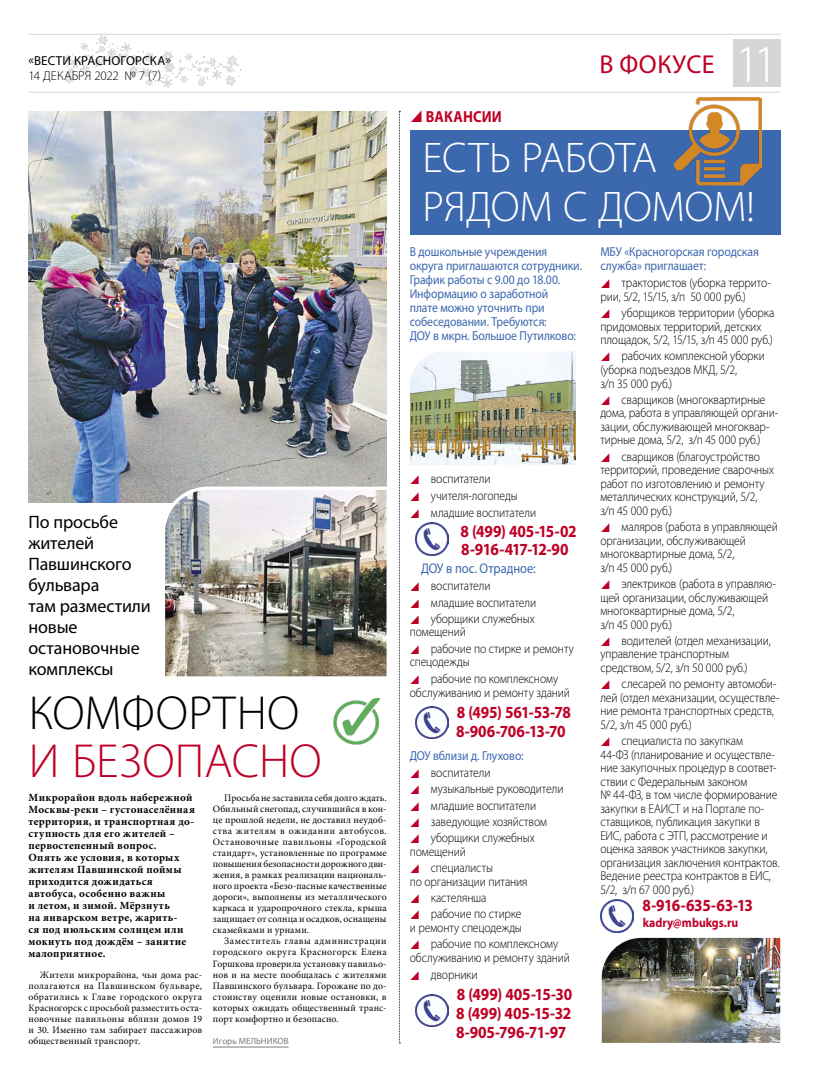
<style>
.page{position:relative;width:820px;height:1078px;background:#fff}
.page>*{position:absolute;margin:0;border:0;box-sizing:border-box;transform-origin:0 0}
.t1{font:300 53px "Myriad Pro";color:#fff}
.t2{font:300 48px "Myriad Pro";color:#be0027}
.t3{font:300 48px "Myriad Pro";letter-spacing:.005em;color:#000}
.t4{font:300 43px/49px "Myriad Pro";letter-spacing:-.01em;color:#fff}
.t5{font:26px "Myriad Pro";letter-spacing:.02em;color:#be0027}
.t6{font:18px/21px "Myriad Pro";letter-spacing:-.01em;color:#000}
.t7{font:700 17px/19px "Myriad Pro";letter-spacing:-.02em;color:#be0027;scale:.9 1}
.t8{font:700 16px "Myriad Pro";letter-spacing:.01em;color:#be0027;scale:.9 1}
.t9{font:14px "Myriad Pro";letter-spacing:-.005em;color:#3c68ae;scale:.9 1}
.t10{font:300 13px/13.5px "Myriad Pro";letter-spacing:-.01em;color:#000;scale:.9 1}
.t11{font:13px/14px "Myriad Pro";letter-spacing:-.01em;color:#3c68ae;scale:.9 1}
.t12{font:13px "Myriad Pro";letter-spacing:.01em;color:#000}
.t13{font:300 13px "Myriad Pro";letter-spacing:-.01em;color:#000}
.t14{font:700 13px "Myriad Pro";color:#be0027;scale:.9 1}
.t15{font:700 11px/12px "Minion Pro";letter-spacing:.035em;color:#000}
.t16{font:9.8px/11.1px "Minion Pro";letter-spacing:.015em;color:#000;text-align:justify}
.t17{font:9px "Myriad Pro";color:#7c7c7c}
</style>
<div class="page">
<img style="left:65px;top:36px;width:175px;height:52px">
<hr style="left:28px;top:92px;width:752px;height:1px;background:#d6d6d6">
<hr style="left:28px;top:34px;width:752px;height:1px;background:#d6d6d6">
<div style="left:732px;top:40px;width:48px;height:47px;background:#d6d6d6"></div>
<img style="left:28px;top:111px;width:358px;height:391px">
<svg style="left:399px;top:111px;width:1px;height:932px"></svg>
<div style="left:410px;top:130px;width:370px;height:105px;background:#3c68ae"></div>
<img style="left:674px;top:97px;width:87px;height:89px">
<img style="left:410px;top:351px;width:165px;height:114px">
<img style="left:601px;top:937px;width:179px;height:105px">
<img style="left:415px;top:522px;width:33px;height:33px">
<img style="left:415px;top:706px;width:33px;height:32px">
<img style="left:600px;top:899px;width:33px;height:33px">
<img style="left:415px;top:994px;width:33px;height:32px">
<hr style="left:213px;top:1046px;width:75px;height:1px;background:#7c7c7c">
<img style="left:333px;top:697px;width:48px;height:48px">
<img style="left:160px;top:485px;width:227px;height:192px">
<p class="t12" style="left:29px;top:53px;width:144px">«ВЕСТИ КРАСНОГОРСКА»</p>
<p class="t13" style="left:28px;top:68px;width:134px">14 ДЕКАБРЯ 2022 № 7 (7)</p>
<h3 class="t6" style="left:28px;top:510px;width:124px">По просьбе жителей<br>Павшинского бульвара<br>там разместили новые остановочные комплексы</h3>
<h2 class="t3" style="left:29px;top:684px;width:272px">КОМФОРТНО</h2>
<h2 class="t2" style="left:29px;top:732px;width:294px">И БЕЗОПАСНО</h2>
<p class="t15" style="left:28px;top:790px;width:168px">Микрорайон вдоль набережной<br>Москвы-реки – густонаселённая территория, и транспортная до&shy;ступность для его жителей – первостепенный вопрос.<br>Опять же условия, в которых жителям Павшинской поймы приходится дожидаться автобуса, особенно важны<br>и летом, и зимой. Мёрзнуть<br>на январском ветре, жарить-<br>ся под июльским солнцем или мокнуть под дождём – занятие малоприятное.</p>
<p class="t16" style="left:28px;top:968px;width:175px;text-indent:11px">Жители микрорайона, чьи дома рас&shy;полагаются на Павшинском бульваре, обратились к Главе городского округа Красногорск с просьбой разместить оста&shy;новочные павильоны вблизи домов 19 и 30. Именно там забирает пассажиров общественный транспорт.</p>
<p class="t16" style="left:213px;top:791px;width:175px;text-indent:11px">Просьба не заставила себя долго ждать.<br>Обильный снегопад, случившийся в кон&shy;це прошлой недели, не доставил неудоб&shy;ства жителям в ожидании автобусов.<br>Остановочные павильоны «Городской стандарт», установленные по программе повышения безопасности дорожного дви&shy;жения, в рамках реализации националь&shy;ного проекта «Безо-пасные качественные дороги», выполнены из металлического каркаса и ударопрочного стекла, крыша защищает от солнца и осадков, оснащены скамейками и урнами.</p>
<p class="t16" style="left:213px;top:935px;width:175px;text-indent:11px">Заместитель главы администрации городского округа Красногорск Елена Горшкова проверила установку павильо&shy;нов и на месте пообщалась с жителями Павшинского бульвара. Горожане по до&shy;стоинству оценили новые остановки, в которых ожидать общественный транс&shy;порт комфортно и безопасно.</p>
<p class="t17" style="left:213px;top:1035px;width:77px">Игорь МЕЛЬНИКОВ</p>
<h3 class="t5" style="left:599px;top:48px;width:117px">В ФОКУСЕ</h3>
<h1 class="t1" style="left:734px;top:32px;width:46px">11</h1>
<p class="t8" style="left:425px;top:106px;width:86px">ВАКАНСИИ</p>
<h3 class="t4" style="left:422px;top:133px;width:334px">ЕСТЬ РАБОТА<br>РЯДОМ С ДОМОМ!</h3>
<p class="t11" style="left:409px;top:245px;width:193px">В дошкольные учреждения округа приглашаются сотрудники.<br>График работы с 9.00 до 18.00.<br>Информацию о заработной<br>плате можно уточнить при собеседовании. Требуются:<br>ДОУ в мкрн. Большое Путилково:</p>
<p class="t10" style="left:431px;top:470px;width:118px;line-height:16.6px">воспитатели учителя-логопеды младшие воспитатели</p>
<h3 class="t7" style="left:460px;top:522px;width:130px;line-height:18px">8 (499) 405-15-02<br>8-916-417-12-90</h3>
<p class="t9" style="left:421px;top:560px;width:129px">ДОУ в пос. Отрадное:</p>
<p class="t10" style="left:431px;top:577px;width:118px;line-height:16.3px">воспитатели младшие воспитатели уборщики служебных</p>
<p class="t10" style="left:431px;top:623px;width:160px;line-height:16.3px;text-indent:-21px">помещений<br>рабочие по стирке и ремонту</p>
<p class="t10" style="left:431px;top:653px;width:143px;line-height:16.3px;text-indent:-21px">спецодежды<br>рабочие по комплексному</p>
<p class="t10" style="left:409px;top:685px;width:180px">обслуживанию и ремонту зданий</p>
<h3 class="t7" style="left:456px;top:702px;width:129px">8 (495) 561-53-78<br>8-906-706-13-70</h3>
<p class="t11" style="left:409px;top:748px;width:128px">ДОУ вблизи д. Глухово:</p>
<p class="t10" style="left:431px;top:764px;width:149px;line-height:16.3px">воспитатели<br>музыкальные руководители младшие воспитатели заведующие хозяйством уборщики служебных</p>
<p class="t10" style="left:431px;top:842px;width:70px;line-height:16.3px;text-indent:-21px">помещений специалисты</p>
<p class="t10" style="left:431px;top:872px;width:109px;line-height:16.3px;text-indent:-21px">по организации питания кастелянша рабочие по стирке</p>
<p class="t10" style="left:431px;top:918px;width:143px;line-height:16.3px;text-indent:-21px">и ремонту спецодежды рабочие по комплексному</p>
<p class="t10" style="left:431px;top:948px;width:156px;line-height:16.8px;text-indent:-21px">обслуживанию и ремонту зданий дворники</p>
<h3 class="t7" style="left:456px;top:984px;width:131px;text-align:justify">8 (499) 405-15-30<br>8 (499) 405-15-32<br>8-905-796-71-97</h3>
<p class="t11" style="left:600px;top:245px;width:177px">МБУ «Красногорская городская служба» приглашает:</p>
<p class="t10" style="left:600px;top:276px;width:191px;text-indent:21px">трактористов (уборка террито&shy;рии, 5/2, 15/15, з/п 50 000 руб.)</p>
<p class="t10" style="left:600px;top:306px;width:195px;text-indent:21px">уборщиков территории (уборка придомовых территорий, детских площадок, 5/2, 15/15, з/п 45 000 руб.)</p>
<p class="t10" style="left:600px;top:349px;width:184px;text-indent:21px">рабочих комплексной уборки (уборка подъездов МКД, 5/2,<br>з/п 35 000 руб.)</p>
<p class="t10" style="left:600px;top:392px;width:199px;text-indent:21px">сварщиков (многоквартирные дома, работа в управляющей органи&shy;зации, обслуживающей многоквар&shy;тирные дома, 5/2, з/п 45 000 руб.)</p>
<p class="t10" style="left:600px;top:449px;width:194px;text-indent:21px">сварщиков (благоустройство территорий, проведение сварочных работ по изготовлению и ремонту металлических конструкций, 5/2, з/п 45 000 руб.)</p>
<p class="t10" style="left:600px;top:520px;width:199px;text-indent:21px">маляров (работа в управляющей организации, обслуживающей многоквартирные дома, 5/2,<br>з/п 45 000 руб.)</p>
<p class="t10" style="left:600px;top:576px;width:196px;text-indent:21px">электриков (работа в управляю&shy;щей организации, обслуживающей многоквартирные дома, 5/2,<br>з/п 45 000 руб.)</p>
<p class="t10" style="left:600px;top:633px;width:191px;text-indent:21px">водителей (отдел механизации, управление транспортным средством, 5/2, з/п 50 000 руб.)</p>
<p class="t10" style="left:600px;top:677px;width:200px;text-indent:21px">слесарей по ремонту автомоби&shy;лей (отдел механизации, осуществле&shy;ние ремонта транспортных средств,<br>5/2, з/п 45 000 руб.)</p>
<p class="t10" style="left:600px;top:733px;width:200px;text-indent:21px">специалиста по закупкам<br>44-ФЗ (планирование и осуществле&shy;ние закупочных процедур в соответ&shy;ствии с Федеральным законом<br>№ 44-ФЗ, в том числе формирование закупки в ЕАИСТ и на Портале по&shy;ставщиков, публикация закупки в<br>ЕИС, работа с ЭТП, рассмотрение и оценка заявок участников закупки, организация заключения контрактов.<br>Ведение реестра контрактов в ЕИС,<br>5/2, з/п 67 000 руб.)</p>
<h3 class="t7" style="left:642px;top:894px;width:124px">8-916-635-63-13</h3>
<p class="t14" style="left:642px;top:914px;width:107px">kadry@mbukgs.ru</p>
</div>
